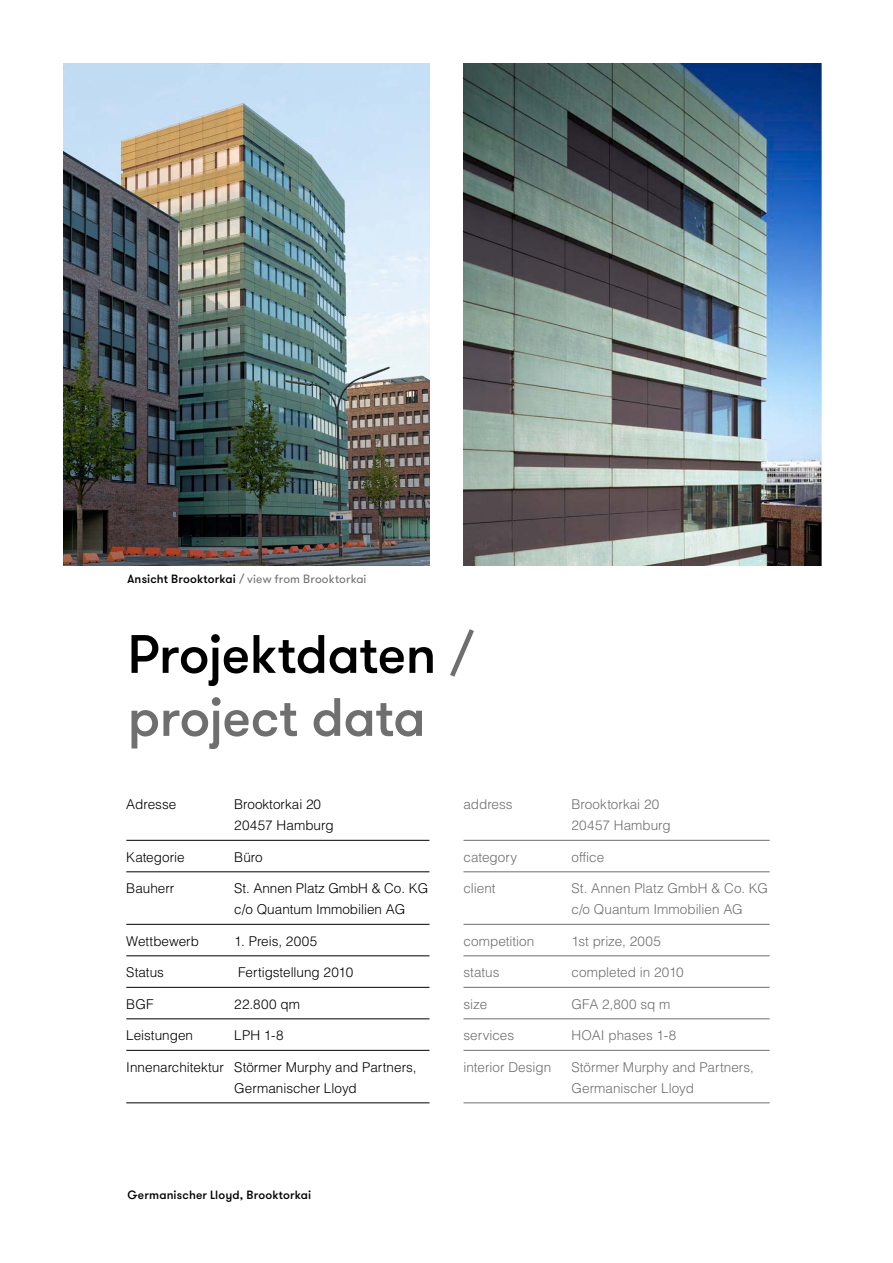
<style>
.page{position:relative;width:893px;height:1263px;background:#fff}
.page>*{position:absolute;margin:0;border:0;box-sizing:border-box;transform-origin:0 0}
.t1{font:500 54px/63px "GT Walsheim";letter-spacing:-.015em;color:#000}
.t2{font:300 13.5px/21px "Helvetica LT Pro";color:#706f6f}
.t3{font:300 13.5px/21px "Helvetica LT Pro";color:#000}
.t4{font:12px "GT Walsheim";letter-spacing:.015em;color:#706f6f}
.t5{font:500 12px "GT Walsheim";letter-spacing:.015em;color:#000}
.s1{font-weight:500;color:#000}
.s2{font-weight:400;color:#706f6f}
.s3{color:#706f6f}
</style>
<div class="page">
<hr style="left:126px;top:840px;width:303px;height:1px;background:#000">
<hr style="left:126px;top:871px;width:303px;height:1px;background:#000">
<hr style="left:126px;top:924px;width:303px;height:1px;background:#000">
<hr style="left:126px;top:955px;width:303px;height:1px;background:#000">
<hr style="left:126px;top:987px;width:303px;height:1px;background:#000">
<hr style="left:126px;top:1018px;width:303px;height:1px;background:#000">
<hr style="left:126px;top:1050px;width:303px;height:1px;background:#000">
<hr style="left:126px;top:1102px;width:303px;height:1px;background:#000">
<hr style="left:463px;top:840px;width:307px;height:1px;background:#706f6f">
<hr style="left:463px;top:871px;width:307px;height:1px;background:#706f6f">
<hr style="left:463px;top:924px;width:307px;height:1px;background:#706f6f">
<hr style="left:463px;top:955px;width:307px;height:1px;background:#706f6f">
<hr style="left:463px;top:987px;width:307px;height:1px;background:#706f6f">
<hr style="left:463px;top:1018px;width:307px;height:1px;background:#706f6f">
<hr style="left:463px;top:1050px;width:307px;height:1px;background:#706f6f">
<hr style="left:463px;top:1102px;width:307px;height:1px;background:#706f6f">
<img style="left:64px;top:64px;width:365px;height:502px">
<img style="left:463px;top:64px;width:360px;height:502px">
<p class="t4" style="left:128px;top:571px;width:240px"><span class="s1">Ansicht Brooktorkai</span> / view from Brooktorkai</p>
<h1 class="t1" style="left:128px;top:624px;width:347px">Projektdaten <span class="s2">/ </span><span class="s3">project data</span></h1>
<p class="t3" style="left:126px;top:794px;width:52px">Adresse</p>
<p class="t3" style="left:234px;top:794px;width:101px">Brooktorkai 20<br>20457 Hamburg</p>
<p class="t3" style="left:126px;top:846px;width:60px">Kategorie</p>
<p class="t3" style="left:234px;top:846px;width:30px">Büro</p>
<p class="t3" style="left:126px;top:878px;width:50px">Bauherr</p>
<p class="t3" style="left:234px;top:878px;width:195px">St. Annen Platz GmbH &amp; Co. KG c/o Quantum Immobilien AG</p>
<p class="t3" style="left:126px;top:930px;width:74px">Wettbewerb</p>
<p class="t3" style="left:234px;top:930px;width:84px">1. Preis, 2005</p>
<p class="t3" style="left:126px;top:962px;width:39px">Status</p>
<p class="t3" style="left:238px;top:962px;width:117px">Fertigstellung 2010</p>
<p class="t3" style="left:126px;top:993px;width:29px">BGF</p>
<p class="t3" style="left:234px;top:993px;width:67px">22.800 qm</p>
<p class="t3" style="left:126px;top:1025px;width:68px">Leistungen</p>
<p class="t3" style="left:234px;top:1025px;width:51px">LPH 1-8</p>
<p class="t3" style="left:234px;top:1056px;width:184px;text-indent:-108px">Innenarchitektur Störmer Murphy and Partners,<br>Germanischer Lloyd</p>
<p class="t2" style="left:463px;top:794px;width:51px">address</p>
<p class="t2" style="left:571px;top:794px;width:101px">Brooktorkai 20<br>20457 Hamburg</p>
<p class="t2" style="left:463px;top:846px;width:55px">category</p>
<p class="t2" style="left:571px;top:846px;width:34px">office</p>
<p class="t2" style="left:463px;top:878px;width:34px">client</p>
<p class="t2" style="left:571px;top:878px;width:198px">St. Annen Platz GmbH &amp; Co. KG c/o Quantum Immobilien AG</p>
<p class="t2" style="left:463px;top:930px;width:72px">competition</p>
<p class="t2" style="left:571px;top:930px;width:91px">1st prize, 2005</p>
<p class="t2" style="left:463px;top:962px;width:37px">status</p>
<p class="t2" style="left:571px;top:962px;width:114px">completed in 2010</p>
<p class="t2" style="left:463px;top:993px;width:25px">size</p>
<p class="t2" style="left:571px;top:993px;width:100px">GFA 2,800 sq m</p>
<p class="t2" style="left:463px;top:1025px;width:52px">services</p>
<p class="t2" style="left:571px;top:1025px;width:106px">HOAI phases 1-8</p>
<p class="t2" style="left:463px;top:1056px;width:89px">interior Design</p>
<p class="t2" style="left:571px;top:1056px;width:184px">Störmer Murphy and Partners,<br>Germanischer Lloyd</p>
<p class="t5" style="left:128px;top:1187px;width:185px">Germanischer Lloyd, Brooktorkai</p>
</div>
